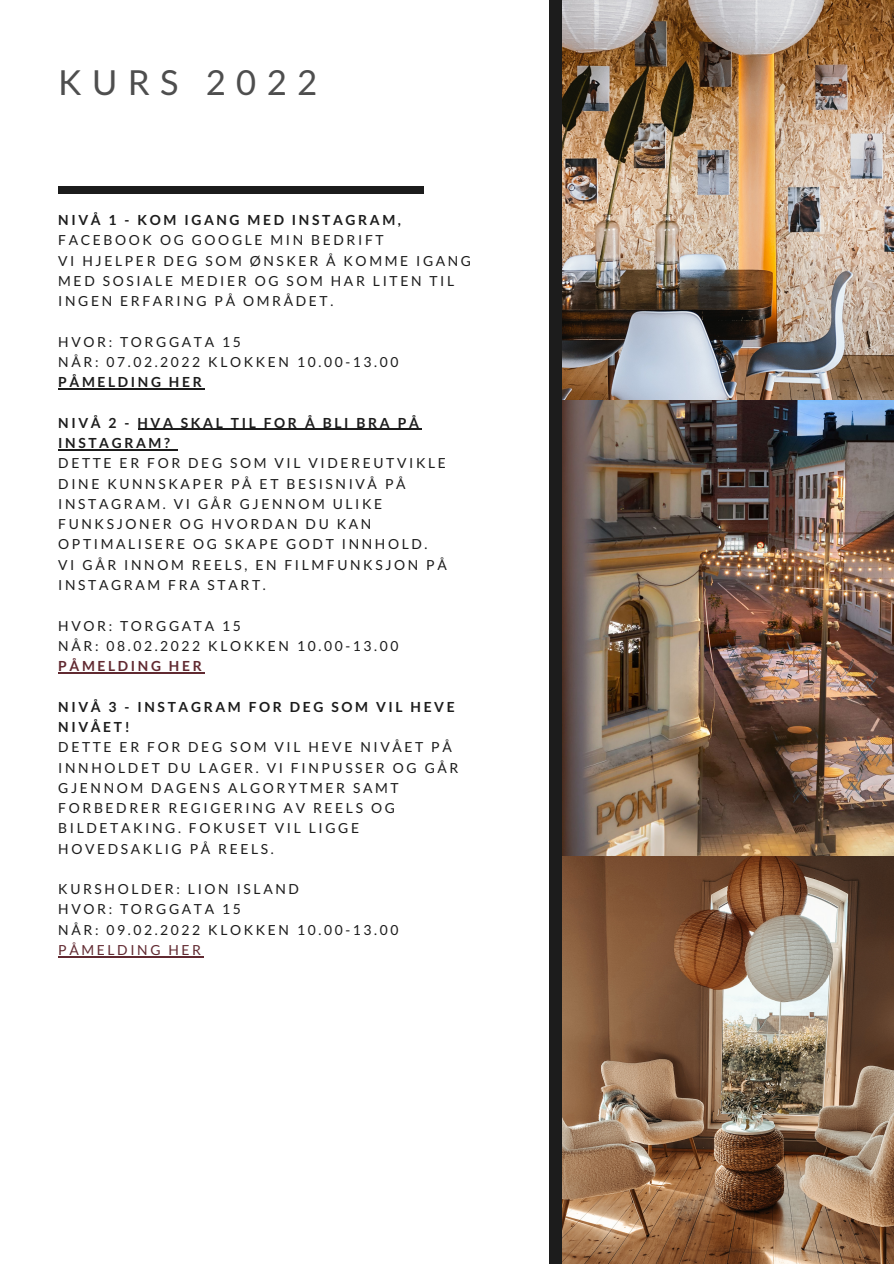
<style>
.page{position:relative;width:894px;height:1264px;background:#fff}
.page>*{position:absolute;margin:0;border:0;box-sizing:border-box;transform-origin:0 0}
.t1{font:34.5px "Lato";letter-spacing:.3em;color:#4e4e4e}
.t2{font:13.8px/20.2px "Lato";letter-spacing:.19em;color:#1c1c1c}
.t3{font:700 13.8px/20.2px "Lato";letter-spacing:.19em;color:#1c1c1c}
.t4{font:700 13.8px "Lato";letter-spacing:.19em;color:#612a31}
.t5{font:13.8px "Lato";letter-spacing:.19em;color:#612a31}
.s1{font-weight:400}
</style>
<div class="page">
<img style="left:561px;top:0;width:332px;height:1263px">
<div style="left:549px;top:0;width:12px;height:1263px;background:#1c1c1c"></div>
<div style="left:58px;top:186px;width:365px;height:8px;background:#1c1c1c"></div>
<hr style="left:58px;top:388px;width:146px;height:1px;background:#1c1c1c">
<hr style="left:137px;top:429px;width:284px;height:1px;background:#1c1c1c">
<hr style="left:58px;top:449px;width:114px;height:1px;background:#1c1c1c">
<hr style="left:58px;top:672px;width:146px;height:1px;background:#612a31">
<hr style="left:58px;top:956px;width:146px;height:1px;background:#612a31">
<p class="t1" style="left:58px;top:61px;width:260px">KURS 2022</p>
<p class="t3" style="left:58px;top:209px;width:344px">NIVÅ 1 - KOM IGANG MED INSTAGRAM,<br><span class="s1">FACEBOOK OG GOOGLE MIN BEDRIFT</span></p>
<p class="t2" style="left:58px;top:250px;width:414px">VI HJELPER DEG SOM ØNSKER Å KOMME IGANG<br>MED SOSIALE MEDIER OG SOM HAR LITEN TIL<br>INGEN ERFARING PÅ OMRÅDET.</p>
<p class="t2" style="left:58px;top:331px;width:184px">HVOR: TORGGATA 15</p>
<p class="t2" style="left:58px;top:351px;width:341px">NÅR: 07.02.2022 KLOKKEN 10.00-13.00</p>
<p class="t3" style="left:58px;top:372px;width:145px">PÅMELDING HER</p>
<p class="t3" style="left:58px;top:412px;width:362px">NIVÅ 2 - HVA SKAL TIL FOR Å BLI BRA PÅ<br>INSTAGRAM?</p>
<p class="t2" style="left:58px;top:453px;width:389px">DETTE ER FOR DEG SOM VIL VIDEREUTVIKLE DINE KUNNSKAPER PÅ ET BESISNIVÅ PÅ INSTAGRAM. VI GÅR GJENNOM ULIKE FUNKSJONER OG HVORDAN DU KAN OPTIMALISERE OG SKAPE GODT INNHOLD.</p>
<p class="t2" style="left:58px;top:554px;width:390px">VI GÅR INNOM REELS, EN FILMFUNKSJON PÅ<br>INSTAGRAM FRA START.</p>
<p class="t2" style="left:58px;top:615px;width:184px">HVOR: TORGGATA 15</p>
<p class="t2" style="left:58px;top:635px;width:341px">NÅR: 08.02.2022 KLOKKEN 10.00-13.00</p>
<p class="t4" style="left:58px;top:657px;width:145px">PÅMELDING HER</p>
<p class="t3" style="left:58px;top:696px;width:398px">NIVÅ 3 - INSTAGRAM FOR DEG SOM VIL HEVE<br>NIVÅET!</p>
<p class="t2" style="left:58px;top:736px;width:401px">DETTE ER FOR DEG SOM VIL HEVE NIVÅET PÅ<br>INNHOLDET DU LAGER. VI FINPUSSER OG GÅR<br>GJENNOM DAGENS ALGORYTMER SAMT<br>FORBEDRER REGIGERING AV REELS OG<br>BILDETAKING. FOKUSET VIL LIGGE<br>HOVEDSAKLIG PÅ REELS.</p>
<p class="t2" style="left:58px;top:878px;width:242px">KURSHOLDER: LION ISLAND</p>
<p class="t2" style="left:58px;top:899px;width:184px">HVOR: TORGGATA 15</p>
<p class="t2" style="left:58px;top:919px;width:341px">NÅR: 09.02.2022 KLOKKEN 10.00-13.00</p>
<p class="t5" style="left:58px;top:941px;width:144px">PÅMELDING HER</p>
</div>
